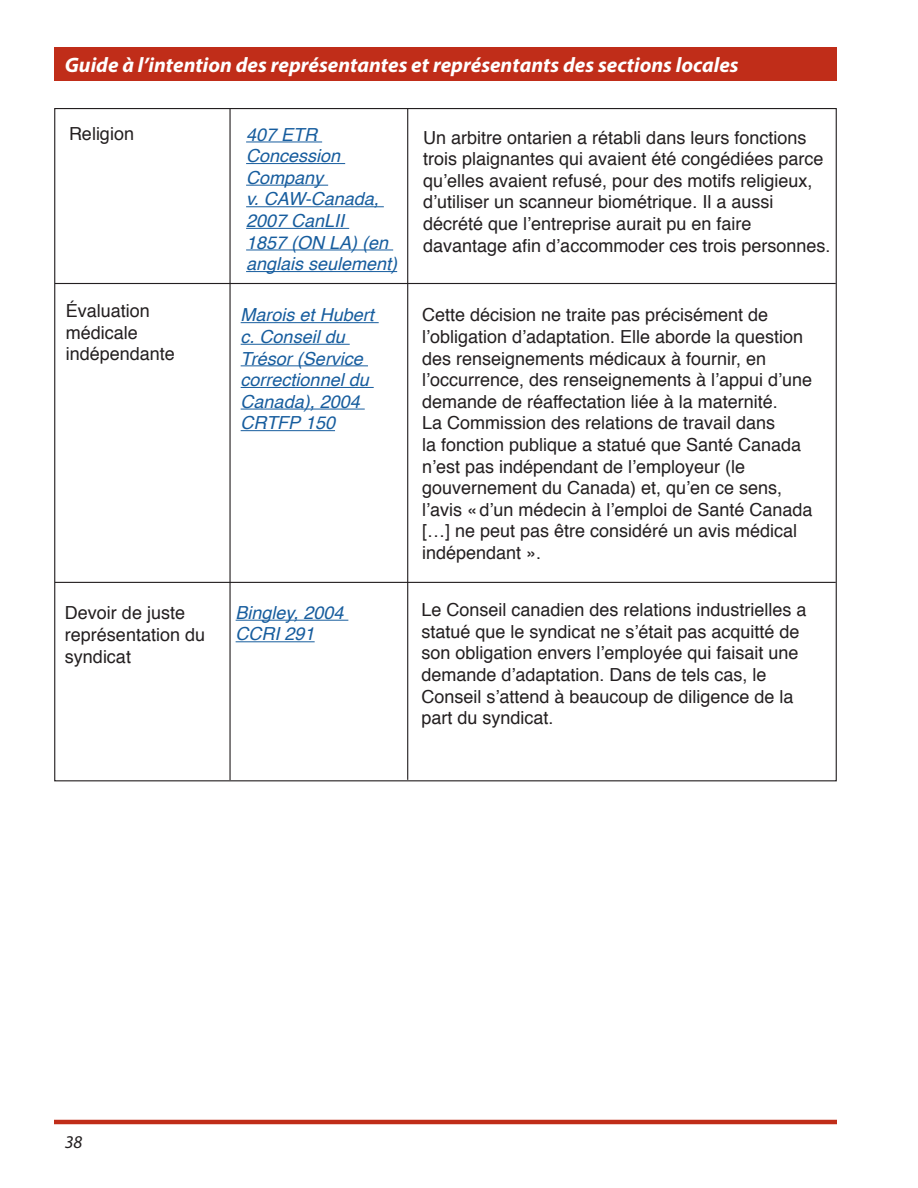
<style>
.page{position:relative;width:918px;height:1188px;background:#fff}
.page>*{position:absolute;margin:0;border:0;box-sizing:border-box;transform-origin:0 0}
.t1{font:italic 700 21px "Myriad Pro";color:#fff}
.t2{font:18px/21.6px "Helvetica";color:#231f20}
.t3{font:italic 18px/21.6px "Helvetica";color:#175d9e}
.t4{font:italic 18px "Myriad Pro";color:#231f20}
</style>
<div class="page">
<div style="left:54px;top:47px;width:783px;height:34px;background:#c02d19"></div>
<hr style="left:54px;top:1120px;width:783px;height:4px;background:#c02d19">
<hr style="left:407px;top:108px;width:1px;height:672px;background:#231f20">
<hr style="left:229px;top:108px;width:2px;height:672px;background:#231f20">
<hr style="left:55px;top:582px;width:781px;height:1px;background:#231f20">
<hr style="left:241px;top:322px;width:138px;height:1px;background:#175d9e">
<hr style="left:241px;top:344px;width:109px;height:1px;background:#175d9e">
<hr style="left:241px;top:365px;width:127px;height:1px;background:#175d9e">
<hr style="left:241px;top:387px;width:133px;height:1px;background:#175d9e">
<hr style="left:241px;top:409px;width:124px;height:1px;background:#175d9e">
<hr style="left:241px;top:430px;width:94px;height:1px;background:#175d9e">
<hr style="left:236px;top:620px;width:112px;height:1px;background:#175d9e">
<hr style="left:236px;top:641px;width:79px;height:1px;background:#175d9e">
<hr style="left:246px;top:142px;width:76px;height:1px;background:#175d9e">
<hr style="left:246px;top:163px;width:99px;height:1px;background:#175d9e">
<hr style="left:246px;top:185px;width:82px;height:1px;background:#175d9e">
<hr style="left:246px;top:206px;width:138px;height:1px;background:#175d9e">
<hr style="left:246px;top:228px;width:103px;height:1px;background:#175d9e">
<hr style="left:246px;top:250px;width:147px;height:1px;background:#175d9e">
<hr style="left:246px;top:271px;width:151px;height:1px;background:#175d9e">
<hr style="left:55px;top:283px;width:781px;height:1px;background:#231f20">
<p class="t1" style="left:65px;top:51px;width:675px">Guide à l’intention des représentantes et représentants des sections locales</p>
<p class="t2" style="left:69px;top:123px;width:67px">Religion</p>
<p class="t3" style="left:246px;top:124px;width:153px">407 ETR<br>Concession<br>Company<br>v. CAW-Canada,<br>2007 CanLII<br>1857 (ON LA) (en anglais seulement)</p>
<p class="t2" style="left:423px;top:127px;width:409px">Un arbitre ontarien a rétabli dans leurs fonctions trois plaignantes qui avaient été congédiées parce qu’elles avaient refusé, pour des motifs religieux, d’utiliser un scanneur biométrique. Il a aussi décrété que l’entreprise aurait pu en faire davantage afin d’accommoder ces trois personnes.</p>
<p class="t2" style="left:66px;top:300px;width:111px">Évaluation médicale indépendante</p>
<p class="t3" style="left:241px;top:305px;width:135px">Marois et Hubert c. Conseil du<br>Trésor (Service correctionnel du<br>Canada), 2004<br>CRTFP 150</p>
<p class="t2" style="left:422px;top:305px;width:392px">Cette décision ne traite pas précisément de l’obligation d’adaptation. Elle aborde la question des renseignements médicaux à fournir, en l’occurrence, des renseignements à l’appui d’une demande de réaffectation liée à la maternité.<br>La Commission des relations de travail dans<br>la fonction publique a statué que Santé Canada n’est pas indépendant de l’employeur (le gouvernement du Canada) et, qu’en ce sens, l’avis «d’un médecin à l’emploi de Santé Canada […] ne peut pas être considéré un avis médical indépendant ».</p>
<p class="t2" style="left:65px;top:603px;width:142px">Devoir de juste représentation du syndicat</p>
<p class="t3" style="left:236px;top:602px;width:109px">Bingley, 2004<br>CCRI 291</p>
<p class="t2" style="left:421px;top:600px;width:387px">Le Conseil canadien des relations industrielles a statué que le syndicat ne s’était pas acquitté de son obligation envers l’employée qui faisait une demande d’adaptation. Dans de tels cas, le Conseil s’attend à beaucoup de diligence de la part du syndicat.</p>
<p class="t4" style="left:65px;top:1131px;width:19px">38</p>
</div>
